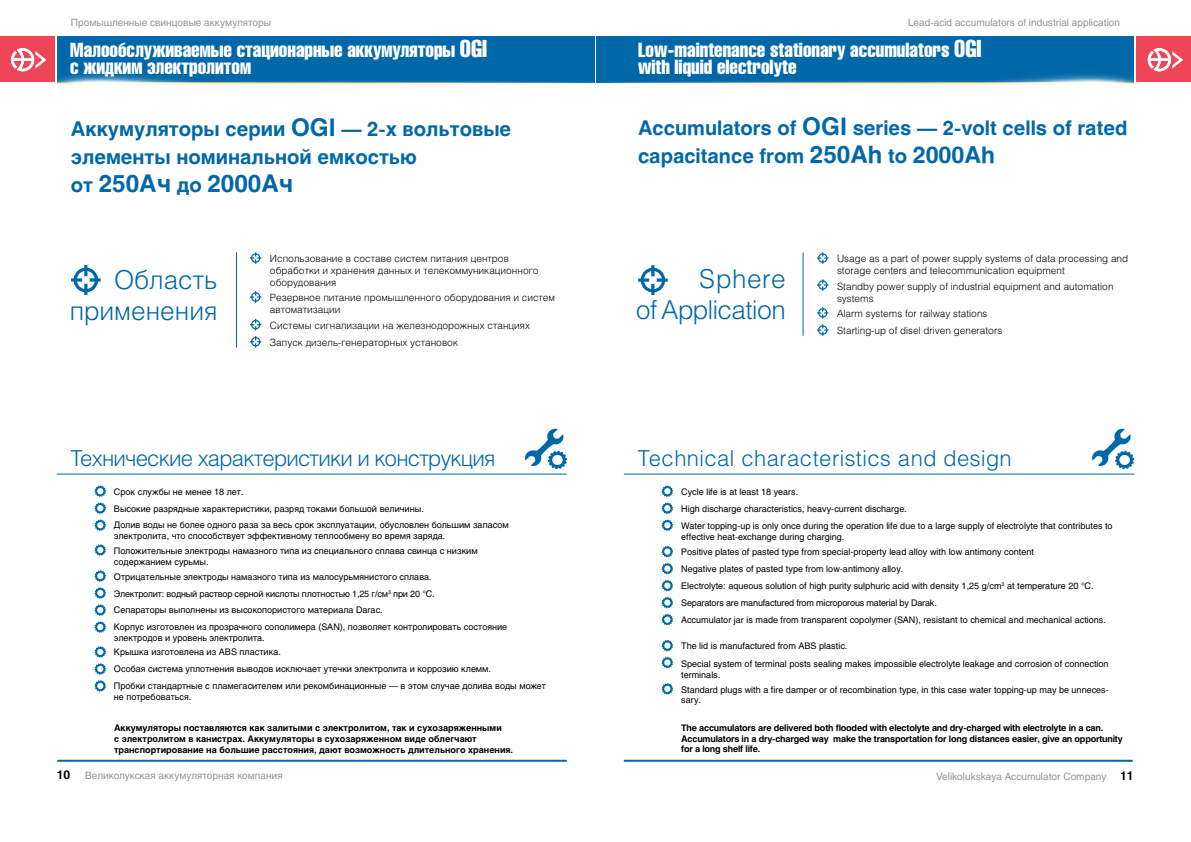
<style>
.page{position:relative;width:1191px;height:842px;background:#fff}
.page>*{position:absolute;margin:0;border:0;box-sizing:border-box;transform-origin:0 0}
.t1{font:300 26px/31.2px "Helios";letter-spacing:-.02em;color:#0068a9;text-align:right}
.t2{font:300 26px/31.2px "Helios";color:#0068a9;text-align:right}
.t3{font:700 24px "Helios C";color:#0068a9}
.t4{font:300 22px "Helios";letter-spacing:-.035em;color:#0068a9}
.t5{font:300 22px "Helios";letter-spacing:.02em;color:#0068a9}
.t6{font:700 20px/28px "Helios C";color:#0068a9}
.t7{font:20px/17px "Helios Compressed";color:#fff}
.t8{font:700 12px "Helios C";color:#000}
.t9{font:300 10px/12px "Helios";color:#000}
.t10{font:10px "Helios C";color:#939598}
.t11{font:9px/17.1px "Helios C";color:#000}
.t12{font:700 9px/10.8px "Helios C";color:#000}
.t13{font:700 9px/10.8px "Helios C";letter-spacing:-.02em;color:#000}
.s1{font-size:24px}
.s2{font-size:20px}
.s3{font-size:23px}
</style>
<div class="page">
<div style="left:57px;top:36px;width:538px;height:46px;background:#0068a9"></div>
<div style="left:596px;top:36px;width:538px;height:46px;background:#0068a9"></div>
<hr style="left:624px;top:760px;width:508px;height:2px;background:#0068a9">
<hr style="left:57px;top:760px;width:510px;height:2px;background:#0068a9">
<img style="left:599px;top:74px;width:541px;height:11px">
<img style="left:51px;top:74px;width:542px;height:11px">
<svg style="left:525px;top:429px;width:42px;height:40px"></svg>
<svg style="left:71px;top:265px;width:30px;height:30px"></svg>
<hr style="left:57px;top:473px;width:510px;height:1px;background:#0068a9">
<svg style="left:1092px;top:429px;width:42px;height:40px"></svg>
<svg style="left:638px;top:265px;width:29px;height:30px"></svg>
<hr style="left:624px;top:473px;width:510px;height:1px;background:#0068a9">
<div style="left:0;top:36px;width:55px;height:46px;background:#ef4657"></div>
<svg style="left:95px;top:485px;width:11px;height:46px"></svg>
<svg style="left:95px;top:544px;width:11px;height:12px"></svg>
<svg style="left:95px;top:570px;width:11px;height:63px"></svg>
<svg style="left:95px;top:646px;width:11px;height:46px"></svg>
<hr style="left:236px;top:252px;width:1px;height:95px;background:#0068a9">
<svg style="left:11px;top:48px;width:35px;height:23px"></svg>
<svg style="left:250px;top:252px;width:11px;height:12px"></svg>
<svg style="left:250px;top:291px;width:11px;height:12px"></svg>
<svg style="left:250px;top:319px;width:11px;height:11px"></svg>
<svg style="left:250px;top:336px;width:11px;height:11px"></svg>
<hr style="left:55px;top:28px;width:2px;height:98px;background:#fff">
<div style="left:1134px;top:36px;width:57px;height:46px;background:#ef4657"></div>
<svg style="left:661px;top:485px;width:12px;height:12px"></svg>
<svg style="left:661px;top:503px;width:12px;height:11px"></svg>
<svg style="left:661px;top:520px;width:12px;height:11px"></svg>
<svg style="left:661px;top:546px;width:12px;height:11px"></svg>
<svg style="left:661px;top:563px;width:12px;height:11px"></svg>
<svg style="left:661px;top:580px;width:12px;height:11px"></svg>
<svg style="left:661px;top:597px;width:12px;height:11px"></svg>
<svg style="left:661px;top:614px;width:12px;height:11px"></svg>
<svg style="left:661px;top:640px;width:12px;height:11px"></svg>
<svg style="left:661px;top:657px;width:12px;height:11px"></svg>
<svg style="left:661px;top:683px;width:12px;height:11px"></svg>
<hr style="left:802px;top:252px;width:1px;height:84px;background:#0068a9">
<svg style="left:1147px;top:48px;width:36px;height:23px"></svg>
<svg style="left:817px;top:252px;width:11px;height:12px"></svg>
<svg style="left:817px;top:279px;width:11px;height:12px"></svg>
<svg style="left:817px;top:307px;width:11px;height:29px"></svg>
<hr style="left:1134px;top:28px;width:2px;height:75px;background:#fff">
<p class="t10" style="left:71px;top:17px;width:202px">Промышленные свинцовые аккумуляторы</p>
<p class="t10" style="left:908px;top:17px;width:214px">Lead-acid accumulators of industrial application</p>
<h3 class="t7" style="left:70px;top:41px;width:418px">Малообслуживаемые стационарные аккумуляторы <span class="s1">OGI </span>с жидким электролитом</h3>
<h3 class="t6" style="left:71px;top:114px;width:442px">Аккумуляторы серии <span class="s1">OGI</span> — 2-х вольтовые элементы номинальной емкостью</h3>
<h2 class="t3" style="left:71px;top:169px;width:224px"><span class="s2">от</span> 250Ач <span class="s2">до</span> 2000Ач</h2>
<h1 class="t2" style="left:70px;top:263px;width:149px">Область применения</h1>
<p class="t9" style="left:270px;top:252px;width:270px">Использование в составе систем питания центров обработки и хранения данных и телекоммуникационного оборудования</p>
<p class="t9" style="left:270px;top:292px;width:287px">Резервное питание промышленного оборудования и систем автоматизации</p>
<p class="t9" style="left:270px;top:317px;width:262px;line-height:16.8px">Системы сигнализации на железнодорожных станциях<br>Запуск дизель-генераторных установок</p>
<h3 class="t4" style="left:70px;top:445px;width:426px">Технические характеристики и конструкция</h3>
<p class="t11" style="left:114px;top:483px;width:311px">Срок службы не менее 18 лет.<br>Высокие разрядные характеристики, разряд токами большой величины.</p>
<p class="t11" style="left:114px;top:519px;width:396px;line-height:10.8px">Долив воды не более одного раза за весь срок эксплуатации, обусловлен большим запасом электролита, что способствует эффективному теплообмену во время заряда.</p>
<p class="t11" style="left:114px;top:545px;width:365px;line-height:10.8px">Положительные электроды намазного типа из специального сплава свинца с низким содержанием сурьмы.</p>
<p class="t11" style="left:114px;top:567px;width:322px;line-height:17.4px">Отрицательные электроды намазного типа из малосурьмянистого сплава.<br>Электролит: водный раствор серной кислоты плотностью 1,25 г/см<sup>3</sup> при 20 °С.</p>
<p class="t11" style="left:114px;top:602px;width:395px;line-height:16.5px">Сепараторы выполнены из высокопористого материала Darac.<br>Корпус изготовлен из прозрачного сополимера (SAN), позволяет контролировать состояние</p>
<p class="t11" style="left:114px;top:630px;width:168px;line-height:14.6px">электродов и уровень электролита.<br>Крышка изготовлена из ABS пластика.</p>
<p class="t11" style="left:114px;top:661px;width:433px">Особая система уплотнения выводов исключает утечки электролита и коррозию клемм.<br>Пробки стандартные с пламегасителем или рекомбинационные — в этом случае долива воды может</p>
<p class="t11" style="left:114px;top:688px;width:79px">не потребоваться.</p>
<p class="t12" style="left:114px;top:722px;width:400px">Аккумуляторы поставляются как залитыми с электролитом, так и сухозаряженными<br>с электролитом в канистрах. Аккумуляторы в сухозаряженном виде облегчают транспортирование на большие расстояния, дают возможность длительного хранения.</p>
<h3 class="t7" style="left:638px;top:41px;width:345px">Low-maintenance stationary accumulators <span class="s1">OGI </span>with liquid electrolyte</h3>
<h3 class="t6" style="left:638px;top:114px;width:491px">Аccumulators of <span class="s1">OGI</span> series — 2-volt cells of rated capacitance from <span class="s1">250Аh</span> tо <span class="s3">2000Аh</span></h3>
<h1 class="t1" style="left:636px;top:263px;width:152px">Sphere<br>of Application</h1>
<p class="t9" style="left:837px;top:252px;width:292px">Usage as a part of power supply systems of data processing and storage centers and telecommunication equipment</p>
<p class="t9" style="left:837px;top:280px;width:278px">Standby power supply of industrial equipment and automation systems</p>
<p class="t9" style="left:837px;top:305px;width:167px;line-height:16.8px">Alarm systems for railway stations<br>Starting-up of disel driven generators</p>
<h3 class="t5" style="left:638px;top:445px;width:375px">Technical characteristics and design</h3>
<p class="t11" style="left:681px;top:483px;width:433px;line-height:17.4px">Cycle life is at least 18 years.<br>High discharge characteristics, heavy-current discharge.<br>Water topping-up is only once during the operation life due to a large supply of electrolyte that contributes to</p>
<p class="t11" style="left:681px;top:530px;width:354px;line-height:14.8px">effective heat-exchange during charging.<br>Positive plates of pasted type from special-property lead alloy with low antimony content</p>
<p class="t11" style="left:681px;top:560px;width:426px">Negative plates of pasted type from low-antimony alloy.<br>Electrolyte: aqueous solution of high purity sulphuric acid with density 1,25 g/сm<sup>3</sup> at temperature 20 °С.<br>Separators are manufactured from microporous material by Darak.<br>Accumulator jar is made from transparent copolymer (SAN), resistant to chemical and mechanical actions.</p>
<p class="t11" style="left:681px;top:637px;width:429px">The lid is manufactured from ABS plastic.<br>Special system of terminal posts sealing makes impossible electrolyte leakage and corrosion of connection</p>
<p class="t11" style="left:681px;top:667px;width:429px;line-height:14.9px">terminals.<br>Standard plugs with a fire damper or of recombination type, in this case water topping-up may be unneces-</p>
<p class="t11" style="left:681px;top:691px;width:21px">sary.</p>
<p class="t13" style="left:681px;top:722px;width:443px">The accumulators are delivered both flooded with electolyte and dry-charged with electrolyte in a can.<br>Accumulators in a dry-charged way make the transportation for long distances easier, give an opportunity for a long shelf life.</p>
<h3 class="t8" style="left:57px;top:768px;width:15px">10</h3>
<h3 class="t8" style="left:1120px;top:769px;width:15px">11</h3>
<p class="t10" style="left:85px;top:769px;width:199px">Великолукская аккумуляторная компания</p>
<p class="t10" style="left:936px;top:771px;width:172px">Velikolukskaya Accumulator Company</p>
</div>
